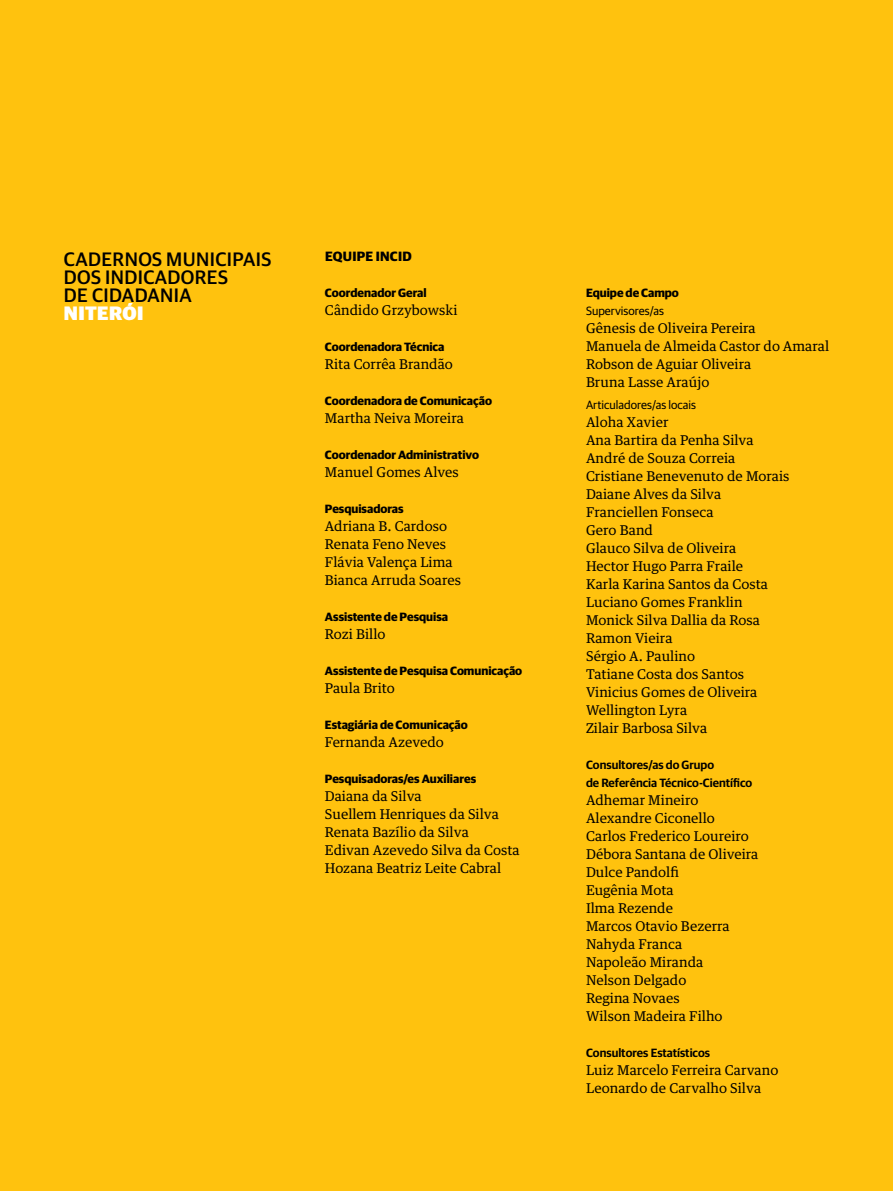
<style>
.page{position:relative;width:893px;height:1191px;background:#ffc20e}
.page>*{position:absolute;margin:0;border:0;box-sizing:border-box;transform-origin:0 0}
.t1{font:500 19.5px/18px "Guardian Sans";letter-spacing:.02em;color:#000}
.t2{font:900 19.5px "Guardian Sans";letter-spacing:.02em;color:#fff}
.t3{font:13.5px/18px "Guardian Text Egyp";color:#000}
.t4{font:700 13.5px "Guardian Sans";letter-spacing:.02em;color:#000}
.t5{font:700 12px "Guardian Sans";color:#000}
.t6{font:600 12px/18px "Guardian Sans";color:#000}
.t7{font:12px "Guardian Sans";color:#000}
</style>
<div class="page">
<h1 class="t1" style="left:64px;top:248px;width:209px">CADERNOS MUNICIPAIS<br>DOS INDICADORES<br>DE CIDADANIA</h1>
<h1 class="t2" style="left:64px;top:298px;width:81px">NITERÓI</h1>
<p class="t4" style="left:325px;top:246px;width:88px">Equipe Incid</p>
<p class="t5" style="left:325px;top:284px;width:103px">Coordenador Geral</p>
<p class="t3" style="left:325px;top:299px;width:134px">Cândido Grzybowski</p>
<p class="t5" style="left:325px;top:338px;width:121px">Coordenadora Técnica</p>
<p class="t3" style="left:325px;top:353px;width:129px">Rita Corrêa Brandão</p>
<p class="t5" style="left:325px;top:392px;width:169px">Coordenadora de Comunicação</p>
<p class="t3" style="left:325px;top:407px;width:141px">Martha Neiva Moreira</p>
<p class="t5" style="left:325px;top:446px;width:156px">Coordenador Administrativo</p>
<p class="t3" style="left:325px;top:461px;width:135px">Manuel Gomes Alves</p>
<p class="t5" style="left:325px;top:500px;width:80px">Pesquisadoras</p>
<p class="t3" style="left:325px;top:515px;width:138px">Adriana B. Cardoso<br>Renata Feno Neves<br>Flávia Valença Lima<br>Bianca Arruda Soares</p>
<p class="t5" style="left:325px;top:608px;width:125px">Assistente de Pesquisa</p>
<p class="t3" style="left:325px;top:623px;width:62px">Rozi Billo</p>
<p class="t5" style="left:325px;top:662px;width:199px">Assistente de Pesquisa Comunicação</p>
<p class="t3" style="left:325px;top:677px;width:71px">Paula Brito</p>
<p class="t5" style="left:325px;top:716px;width:144px">Estagiária de Comunicação</p>
<p class="t3" style="left:325px;top:731px;width:120px">Fernanda Azevedo</p>
<p class="t5" style="left:325px;top:770px;width:153px">Pesquisadoras/es Auxiliares</p>
<p class="t3" style="left:325px;top:785px;width:196px">Daiana da Silva<br>Suellem Henriques da Silva<br>Renata Bazílio da Silva<br>Edivan Azevedo Silva da Costa<br>Hozana Beatriz Leite Cabral</p>
<p class="t5" style="left:586px;top:283px;width:94px">Equipe de Campo</p>
<p class="t7" style="left:586px;top:302px;width:79px">Supervisores/as</p>
<p class="t3" style="left:586px;top:317px;width:245px">Gênesis de Oliveira Pereira<br>Manuela de Almeida Castor do Amaral<br>Robson de Aguiar Oliveira<br>Bruna Lasse Araújo</p>
<p class="t7" style="left:586px;top:396px;width:112px">Articuladores/as locais</p>
<p class="t3" style="left:586px;top:412px;width:205px">Aloha Xavier<br>Ana Bartira da Penha Silva<br>André de Souza Correia<br>Cristiane Benevenuto de Morais<br>Daiane Alves da Silva<br>Franciellen Fonseca<br>Gero Band<br>Glauco Silva de Oliveira<br>Hector Hugo Parra Fraile<br>Karla Karina Santos da Costa<br>Luciano Gomes Franklin<br>Monick Silva Dallia da Rosa<br>Ramon Vieira<br>Sérgio A. Paulino<br>Tatiane Costa dos Santos<br>Vinicius Gomes de Oliveira<br>Wellington Lyra<br>Zilair Barbosa Silva</p>
<p class="t6" style="left:586px;top:755px;width:168px">Consultores/as do Grupo<br>de Referência Técnico-Científico</p>
<p class="t3" style="left:586px;top:790px;width:174px">Adhemar Mineiro<br>Alexandre Ciconello<br>Carlos Frederico Loureiro<br>Débora Santana de Oliveira<br>Dulce Pandolfi<br>Eugênia Mota<br>Ilma Rezende<br>Marcos Otavio Bezerra<br>Nahyda Franca<br>Napoleão Miranda<br>Nelson Delgado<br>Regina Novaes<br>Wilson Madeira Filho</p>
<p class="t6" style="left:586px;top:1043px;width:126px">Consultores Estatísticos</p>
<p class="t3" style="left:586px;top:1060px;width:194px">Luiz Marcelo Ferreira Carvano<br>Leonardo de Carvalho Silva</p>
</div>
